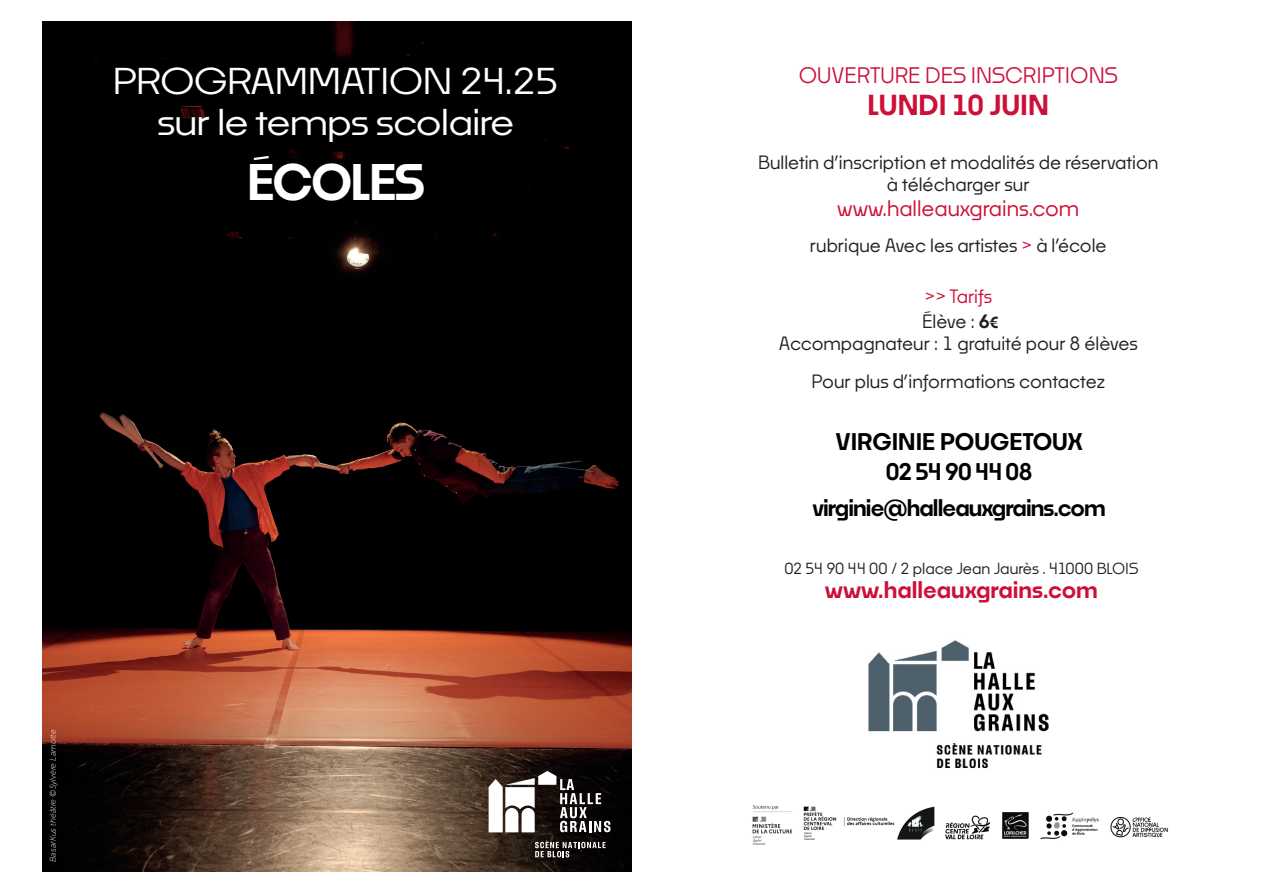
<style>
.page{position:relative;width:1263px;height:893px;background:#fff}
.page>*{position:absolute;margin:0;border:0;box-sizing:border-box;transform-origin:0 0}
.t1{font:600 48px "Noka";letter-spacing:-.04em;color:#fff}
.t2{font:500 34.8px/41.8px "Noka";letter-spacing:-.025em;color:#fff;text-align:center;scale:1.13 1}
.t3{font:600 27px "Noka";color:#cd1038}
.t4{font:600 22.5px/30px "Noka";color:#000;text-align:center}
.t5{font:600 22.5px "Noka";letter-spacing:-.04em;color:#000}
.t6{font:600 22.5px "Noka";color:#cd1038}
.t7{font:500 21px "Noka";color:#cd1038}
.t8{font:500 18px/21.6px "Noka";color:#231f20;text-align:center}
.t9{font:500 18px/25.5px "Noka";color:#cd1038}
.t10{font:500 15px "Noka";color:#231f20}
.t11{font:italic 8.4px "Museo Sans 100";color:#fff}
.s1{color:#cd1038}
.s2{color:#231f20}
.s3{font-weight:600;color:#231f20}
.s4{font-weight:600;font-size:15px;color:#231f20}
</style>
<div class="page">
<img style="left:752px;top:805px;width:417px;height:40px">
<img style="left:868px;top:640px;width:181px;height:129px">
<img style="left:43px;top:21px;width:588px;height:851px">
<svg style="left:489px;top:771px;width:121px;height:61px"></svg>
<svg style="left:535px;top:841px;width:71px;height:16px"></svg>
<h2 class="t2" style="left:113px;top:59px;width:397px">PROGRAMMATION 24.25 sur le temps scolaire</h2>
<h1 class="t1" style="left:247px;top:152px;width:179px">ÉCOLES</h1>
<p class="t11" style="left:49px;top:862px;width:134px;rotate:-90deg">BasarKus théâtre ©Sylvère Lamotte</p>
<p class="t7" style="left:799px;top:62px;width:320px">OUVERTURE DES INSCRIPTIONS</p>
<h3 class="t3" style="left:868px;top:88px;width:183px">LUNDI 10 JUIN</h3>
<p class="t8" style="left:758px;top:151px;width:402px">Bulletin d’inscription et modalités de réservation à télécharger sur</p>
<p class="t7" style="left:837px;top:195px;width:243px">www.halleauxgrains.com</p>
<p class="t8" style="left:810px;top:235px;width:298px">rubrique Avec les artistes <span class="s1">&gt;</span> à l’école</p>
<p class="t9" style="left:922px;top:283px;width:78px">&gt;&gt; Tarifs<br><span class="s2">Élève :</span> <span class="s3">6</span><span class="s4">€</span></p>
<p class="t8" style="left:779px;top:324px;width:360px;line-height:37.8px">Accompagnateur : 1 gratuité pour 8 élèves<br>Pour plus d’informations contactez</p>
<p class="t4" style="left:835px;top:426px;width:249px">VIRGINIE POUGETOUX<br>02 54 90 44 08</p>
<p class="t5" style="left:812px;top:493px;width:295px">virginie@halleauxgrains.com</p>
<p class="t10" style="left:784px;top:560px;width:356px">02 54 90 44 00 / 2 place Jean Jaurès . 41000 BLOIS</p>
<p class="t6" style="left:825px;top:576px;width:275px">www.halleauxgrains.com</p>
</div>
